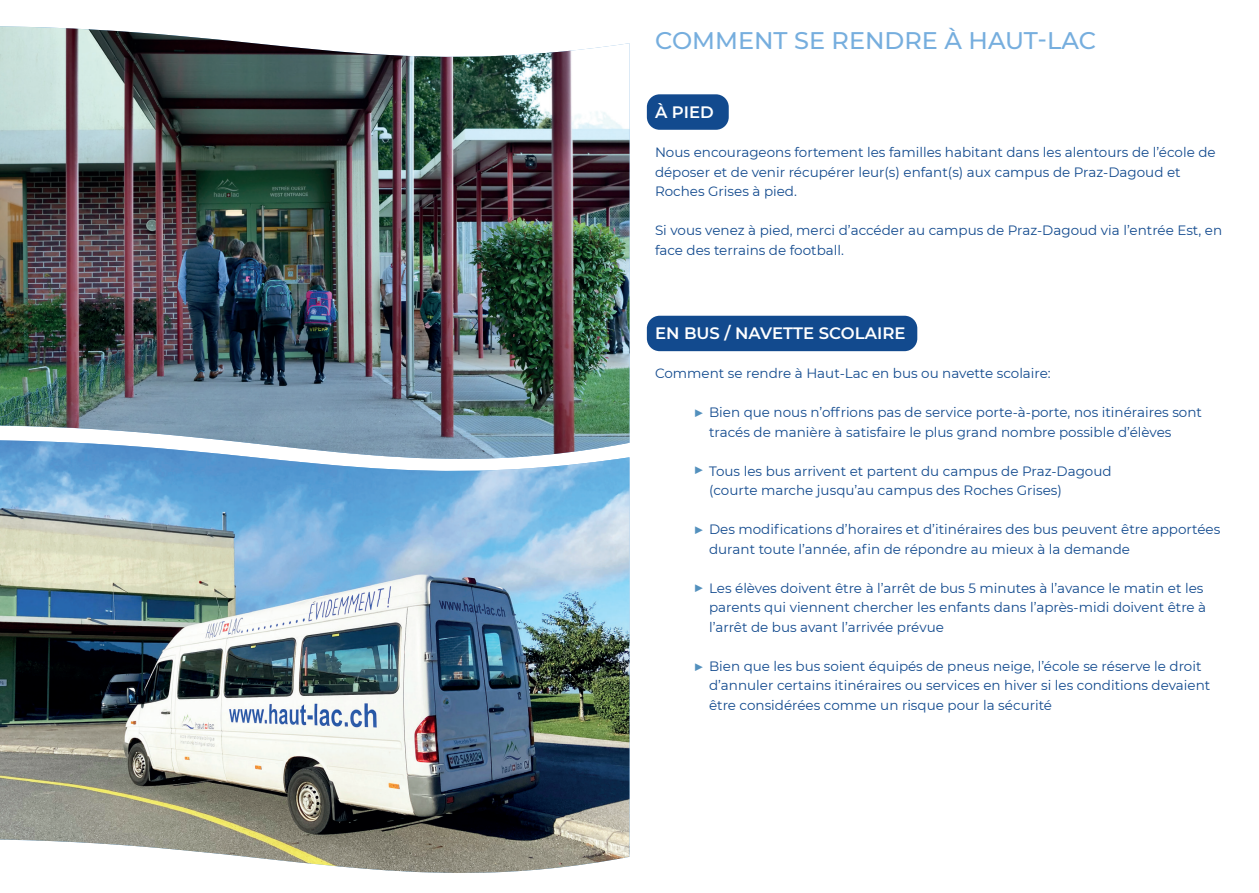
<style>
.page{position:relative;width:1259px;height:893px;background:#fff}
.page>*{position:absolute;margin:0;border:0;box-sizing:border-box;transform-origin:0 0}
.t1{font:500 24px "Montserrat";color:#76aede}
.t2{font:18px "Montserrat";color:#5390bd}
.t3{font:600 16.5px "Montserrat";color:#fff}
.t4{font:13.5px/19.5px "Montserrat";color:#124a8e}
</style>
<div class="page">
<div style="left:647px;top:316px;width:270px;height:35px;background:#124a8e;border-radius:13px"></div>
<div style="left:647px;top:94px;width:82px;height:36px;background:#124a8e;border-radius:13px"></div>
<img style="left:0;top:26px;width:629px;height:414px">
<img style="left:0;top:440px;width:629px;height:433px">
<h1 class="t1" style="left:655px;top:23px;width:443px">COMMENT SE RENDRE À HAUT-LAC</h1>
<p class="t3" style="left:655px;top:101px;width:60px">À PIED</p>
<p class="t4" style="left:655px;top:142px;width:562px">Nous encourageons fortement les familles habitant dans les alentours de l’école de déposer et de venir récupérer leur(s) enfant(s) aux campus de Praz-Dagoud et<br>Roches Grises à pied.</p>
<p class="t4" style="left:655px;top:220px;width:569px">Si vous venez à pied, merci d’accéder au campus de Praz-Dagoud via l’entrée Est, en face des terrains de football.</p>
<p class="t3" style="left:655px;top:322px;width:252px">EN BUS / NAVETTE SCOLAIRE</p>
<p class="t4" style="left:655px;top:363px;width:397px">Comment se rendre à Haut-Lac en bus ou navette scolaire:</p>
<p class="t4" style="left:709px;top:402px;width:494px">Bien que nous n’offrions pas de service porte-à-porte, nos itinéraires sont tracés de manière à satisfaire le plus grand nombre possible d’élèves</p>
<p class="t4" style="left:709px;top:461px;width:404px">Tous les bus arrivent et partent du campus de Praz-Dagoud (courte marche jusqu’au campus des Roches Grises)</p>
<p class="t4" style="left:709px;top:519px;width:513px">Des modifications d’horaires et d’itinéraires des bus peuvent être apportées durant toute l’année, afin de répondre au mieux à la demande</p>
<p class="t4" style="left:709px;top:578px;width:499px">Les élèves doivent être à l’arrêt de bus 5 minutes à l’avance le matin et les parents qui viennent chercher les enfants dans l’après-midi doivent être à l’arrêt de bus avant l’arrivée prévue</p>
<p class="t4" style="left:709px;top:656px;width:503px">Bien que les bus soient équipés de pneus neige, l’école se réserve le droit d’annuler certains itinéraires ou services en hiver si les conditions devaient être considérées comme un risque pour la sécurité</p>
<h2 class="t2" style="left:693px;top:399px;width:12px">▶</h2>
<h2 class="t2" style="left:693px;top:456px;width:12px">▶</h2>
<h2 class="t2" style="left:693px;top:516px;width:12px">▶</h2>
<h2 class="t2" style="left:693px;top:574px;width:12px">▶</h2>
<h2 class="t2" style="left:693px;top:653px;width:12px">▶</h2>
</div>
